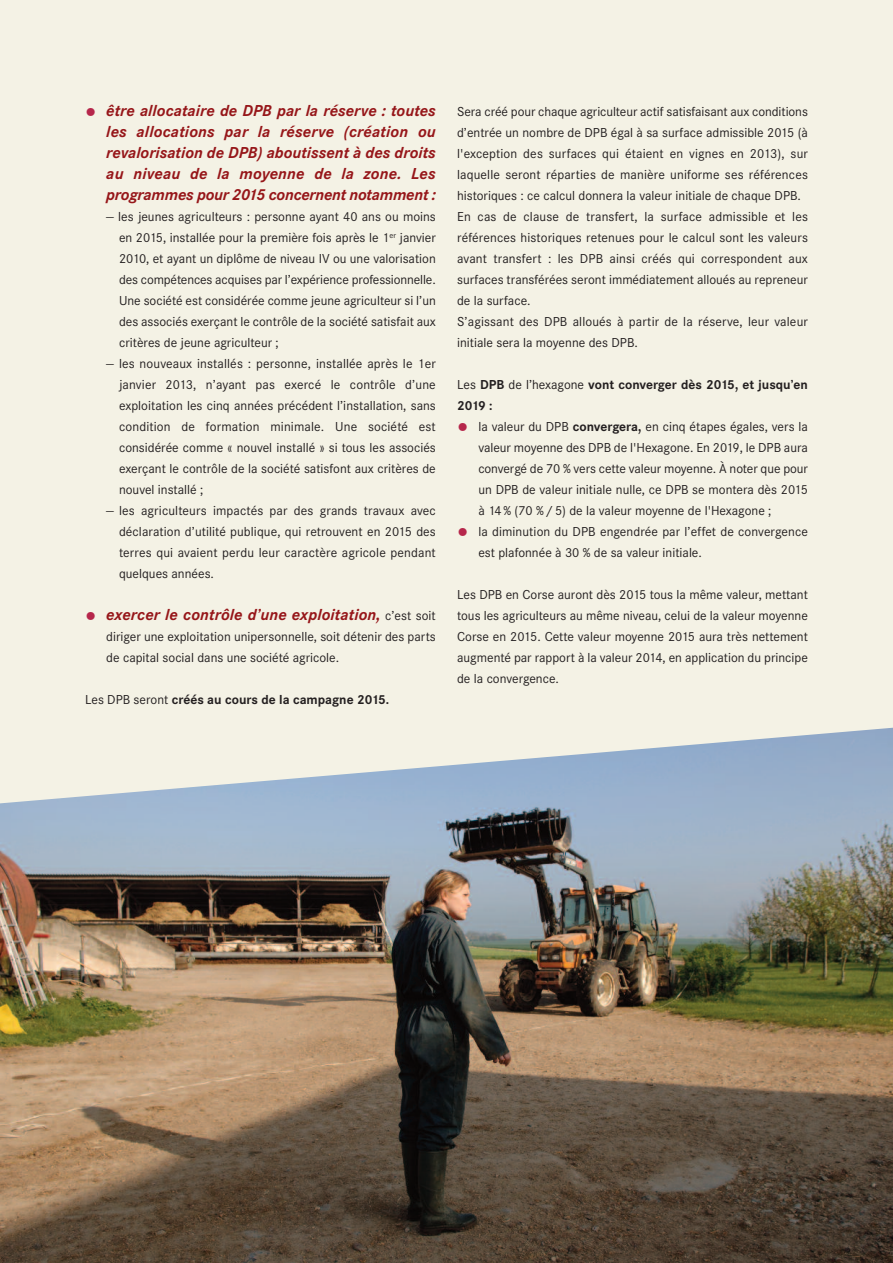
<style>
.page{position:relative;width:893px;height:1263px;background:#f4f2e5}
.page>*{position:absolute;margin:0;border:0;box-sizing:border-box;transform-origin:0 0}
.t1{font:italic 700 16.5px/21px "Corporate S";letter-spacing:-.005em;color:#961619;text-align:justify}
.t2{font:13.5px/21px "Corporate S";color:#231f20;text-align:justify}
.t3{font:700 13.5px/21px "Corporate S";color:#231f20}
.s1{font-family:"Helvetica Neue LT Pro";font-weight:900;font-style:normal;font-size:22.5px;color:#b6274b}
.s2{font-weight:400;font-style:normal;font-size:13.5px;color:#231f20}
.s3{font-weight:400}
.s4{font-family:"Helvetica Neue LT Pro";font-weight:900;font-size:22.5px;color:#b6274b}
.s5{font-weight:700}
</style>
<div class="page">
<img style="left:0;top:727px;width:893px;height:536px">
<p class="t1" style="left:106px;top:100px;width:331px;text-indent:-21px"><span class="s1">•</span> être allocataire de DPB par la réserve : toutes les allocations par la réserve (création ou revalorisation de DPB) aboutissent à des droits au niveau de la moyenne de la zone. Les programmes pour 2015 concernent notamment :</p>
<p class="t2" style="left:119px;top:206px;width:318px;text-indent:-13px">— les jeunes agriculteurs : personne ayant 40 ans ou moins en 2015, installée pour la première fois après le 1<sup>er</sup> janvier 2010, et ayant un diplôme de niveau IV ou une valorisation des compétences acquises par l’expérience professionnelle.<br>Une société est considérée comme jeune agriculteur si l’un des associés exerçant le contrôle de la société satisfait aux critères de jeune agriculteur ;</p>
<p class="t2" style="left:119px;top:353px;width:318px;text-indent:-13px">— les nouveaux installés : personne, installée après le 1er janvier 2013, n’ayant pas exercé le contrôle d’une exploitation les cinq années précédent l’installation, sans condition de formation minimale. Une société est considérée comme « nouvel installé » si tous les associés exerçant le contrôle de la société satisfont aux critères de nouvel installé ;</p>
<p class="t2" style="left:119px;top:500px;width:318px;text-indent:-13px">— les agriculteurs impactés par des grands travaux avec déclaration d’utilité publique, qui retrouvent en 2015 des terres qui avaient perdu leur caractère agricole pendant quelques années.</p>
<p class="t1" style="left:85px;top:604px;width:352px"><span class="s1">•</span> exercer le contrôle d’une exploitation, <span class="s2">c’est soit</span></p>
<p class="t2" style="left:106px;top:626px;width:331px">diriger une exploitation unipersonnelle, soit détenir des parts de capital social dans une société agricole.</p>
<p class="t3" style="left:85px;top:689px;width:306px"><span class="s3">Les DPB seront</span> créés au cours de la campagne 2015.</p>
<p class="t2" style="left:457px;top:101px;width:352px;text-align:left">Sera créé pour chaque agriculteur actif satisfaisant aux conditions d’entrée un nombre de DPB égal à sa surface admissible 2015 (à l'exception des surfaces qui étaient en vignes en 2013), sur laquelle seront réparties de manière uniforme ses références historiques : ce calcul donnera la valeur initiale de chaque DPB.<br>En cas de clause de transfert, la surface admissible et les références historiques retenues pour le calcul sont les valeurs avant transfert : les DPB ainsi créés qui correspondent aux surfaces transférées seront immédiatement alloués au repreneur de la surface.<br>S’agissant des DPB alloués à partir de la réserve, leur valeur initiale sera la moyenne des DPB.</p>
<p class="t3" style="left:457px;top:374px;width:352px"><span class="s3">Les</span> DPB <span class="s3">de l’hexagone</span> vont converger dès 2015, et jusqu’en<br>2019 :</p>
<p class="t2" style="left:478px;top:416px;width:331px;text-indent:-21px"><span class="s4">•</span> la valeur du DPB <span class="s5">convergera,</span> en cinq étapes égales, vers la valeur moyenne des DPB de l'Hexagone. En 2019, le DPB aura convergé de 70 % vers cette valeur moyenne. À noter que pour un DPB de valeur initiale nulle, ce DPB se montera dès 2015 à 14% (70 %/5) de la valeur moyenne de l'Hexagone ;</p>
<p class="t2" style="left:478px;top:521px;width:331px;text-indent:-21px"><span class="s4">•</span> la diminution du DPB engendrée par l’effet de convergence est plafonnée à 30 % de sa valeur initiale.</p>
<p class="t2" style="left:457px;top:584px;width:352px">Les DPB en Corse auront dès 2015 tous la même valeur, mettant tous les agriculteurs au même niveau, celui de la valeur moyenne Corse en 2015. Cette valeur moyenne 2015 aura très nettement augmenté par rapport à la valeur 2014, en application du principe de la convergence.</p>
</div>
